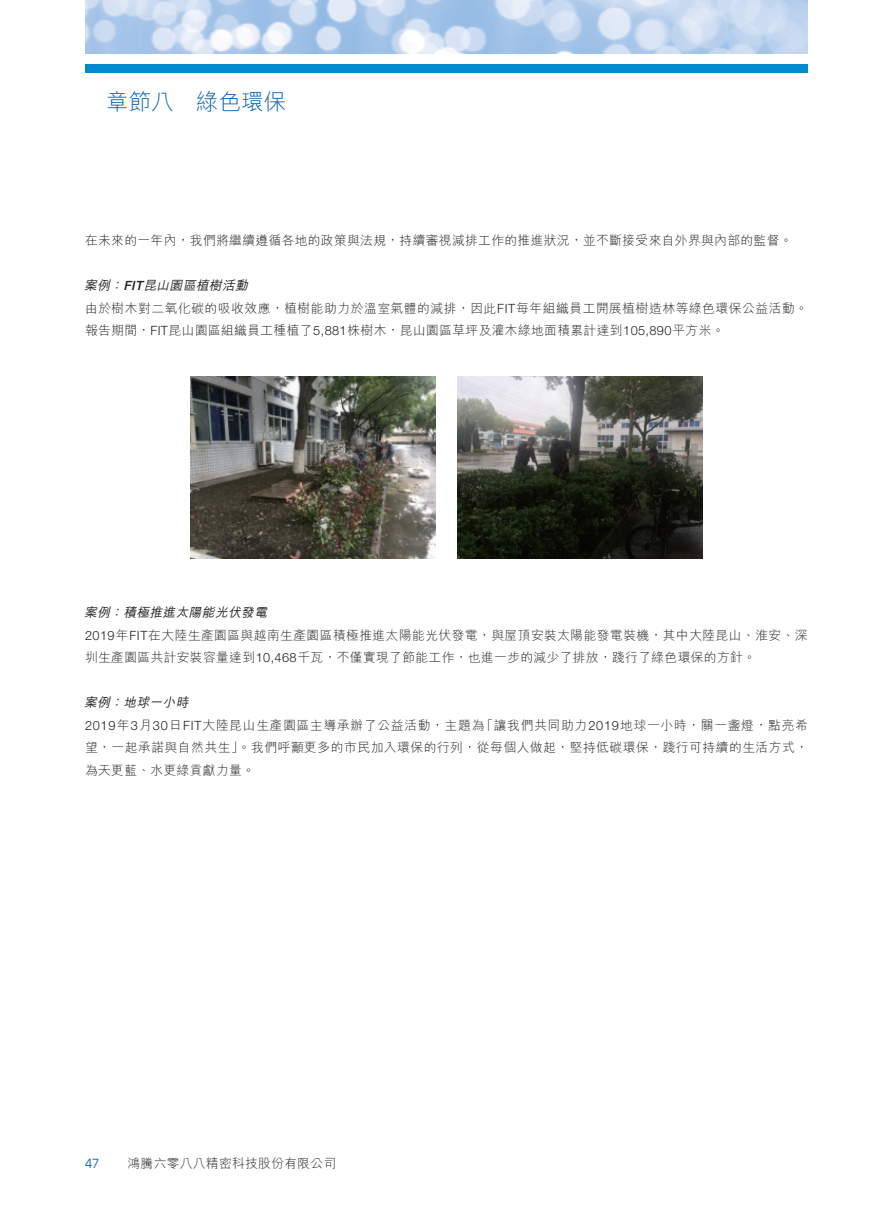
<style>
.page{position:relative;width:893px;height:1212px;background:#fff}
.page>*{position:absolute;margin:0;border:0;box-sizing:border-box;transform-origin:0 0}
.t1{font:300 22.5px "M Hei HK";color:#005fb9}
.t2{font:300 12.75px/22.5px "M Hei HK";letter-spacing:.035em;color:#231f20}
.t3{font:italic 500 12.75px "M Hei HK";color:#231f20}
.t4{font:300 12.75px "M Hei HK";letter-spacing:.055em;color:#231f20}
.t5{font:condensed 12.75px "Eurostile LT Std";color:#005fb9}
.s1{font-family:"Helvetica Neue LT Std"}
.s2{font-weight:500;font-style:italic}
</style>
<div class="page">
<img style="left:190px;top:376px;width:246px;height:182px">
<img style="left:457px;top:376px;width:246px;height:182px">
<div style="left:85px;top:64px;width:723px;height:8px;background:#038ace"></div>
<img style="left:85px;top:0;width:723px;height:53px">
<h1 class="t1" style="left:106px;top:90px;width:69px">章節八</h1>
<h1 class="t1" style="left:196px;top:90px;width:91px">綠色環保</h1>
<p class="t2" style="left:85px;top:229px;width:709px">在未來的一年內，我們將繼續遵循各地的政策與法規，持續審視減排工作的推進狀況，並不斷接受來自外界與內部的監督。</p>
<p class="t3" style="left:123px;top:276px;width:130px"><span class="s1">FIT</span>昆山園區植樹活動</p>
<p class="t2" style="left:84px;top:274px;width:725px"><span class="s2">案例<br></span>由於樹木對二氧化碳的吸收效應，植樹能助力於溫室氣體的減排，因此<span class="s1">FIT</span>每年組織員工開展植樹造林等綠色環保公益活動。報告期間，<span class="s1">FIT</span>昆山園區組織員工種植了<span class="s1">5,881</span>株樹木，昆山園區草坪及灌木綠地面積累計達到<span class="s1">105,890</span>平方米。</p>
<p class="t3" style="left:110px;top:276px;width:18px">：</p>
<p class="t2" style="left:84px;top:601px;width:725px"><span class="s2">案例<br></span><span class="s1">2019</span>年<span class="s1">FIT</span>在大陸生產園區與越南生產園區積極推進太陽能光伏發電，與屋頂安裝太陽能發電裝機，其中大陸昆山、淮安、深圳生產園區共計安裝容量達到<span class="s1">10,468</span>千瓦，不僅實現了節能工作，也進一步的減少了排放，踐行了綠色環保的方針。</p>
<p class="t3" style="left:123px;top:693px;width:70px">地球一小時</p>
<p class="t3" style="left:123px;top:603px;width:149px">積極推進太陽能光伏發電</p>
<p class="t3" style="left:110px;top:603px;width:18px">：</p>
<p class="t3" style="left:84px;top:693px;width:31px">案例</p>
<p class="t3" style="left:110px;top:693px;width:18px">：</p>
<p class="t2" style="left:85px;top:714px;width:725px"><span class="s1">2019</span>年<span class="s1">3</span>月<span class="s1">30</span>日<span class="s1">FIT</span>大陸昆山生產園區主導承辦了公益活動，主題為<br>望，一起承諾與自然共生」。我們呼籲更多的市民加入環保的行列，從每個人做起，堅持低碳環保，踐行可持續的生活方式，為天更藍、水更綠貢獻力量。</p>
<p class="t4" style="left:480px;top:719px;width:329px">「讓我們共同助力<span class="s1">2019</span>地球一小時，關一盞燈，點亮希</p>
<p class="t5" style="left:85px;top:1155px;width:16px">47</p>
<p class="t2" style="left:128px;top:1152px;width:210px">鴻騰六零八八精密科技股份有限公司</p>
</div>
